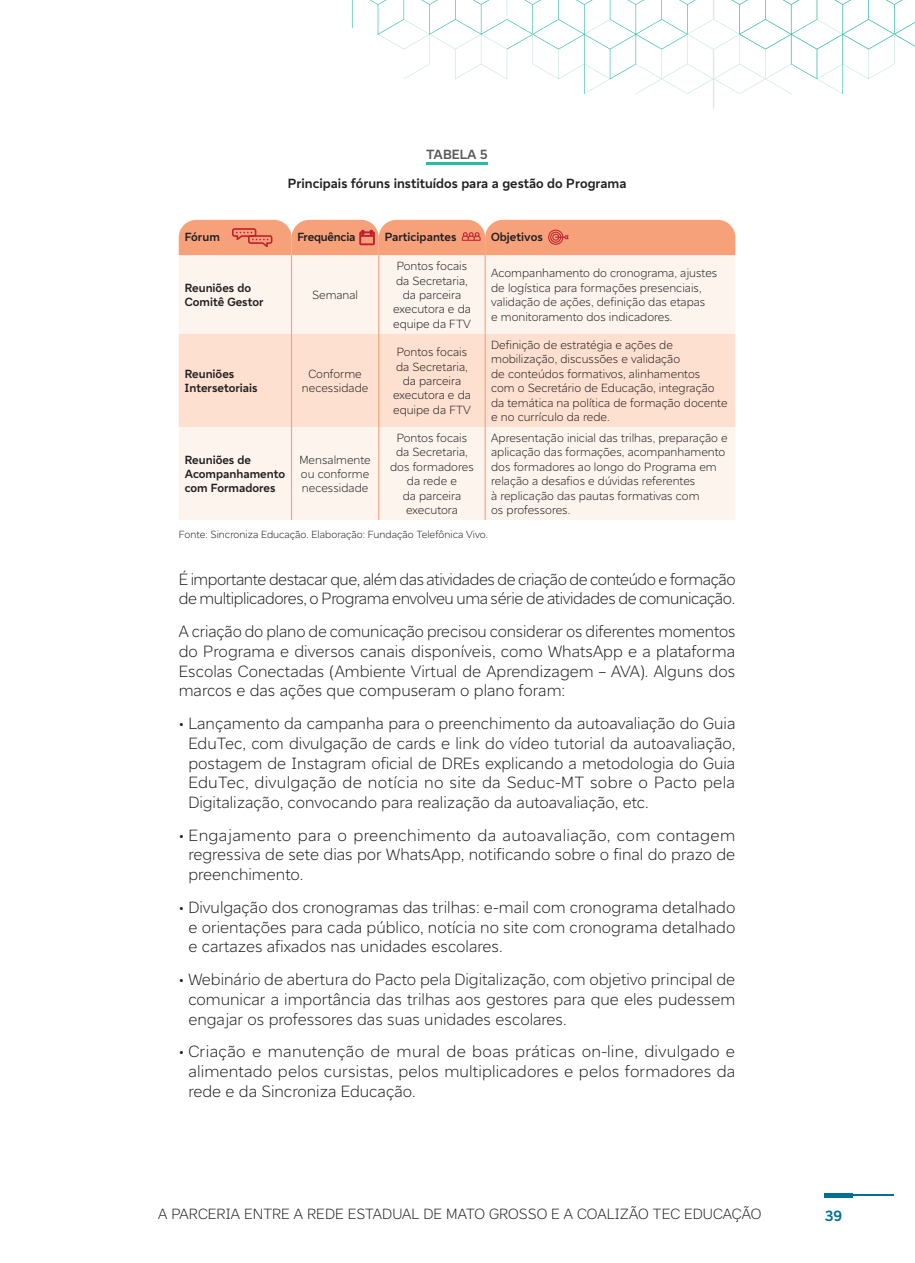
<style>
.page{position:relative;width:915px;height:1263px;background:#fff}
.page>*{position:absolute;margin:0;border:0;box-sizing:border-box;transform-origin:0 0}
.t1{font:300 16.5px/19.8px "Vivo Type";color:#231f20;text-align:justify}
.t2{font:300 16.5px/19.8px "Vivo Type";letter-spacing:-.025em;color:#231f20}
.t3{font:300 15px "Vivo Type";letter-spacing:.005em;color:#231f20}
.t4{font:700 15px "Vivo Type";color:#007092}
.t5{font:700 13.5px "Vivo Type";color:#231f20}
.t6{font:700 13.5px "Vivo Type";letter-spacing:.005em;color:#57585a}
.t7{font:300 12px/14.4px "Vivo Type";color:#231f20;text-align:center}
.t8{font:700 12px/14.4px "Vivo Type";color:#231f20}
.t9{font:700 12px "Vivo Type";letter-spacing:-.02em;color:#231f20}
.t10{font:300 10.5px "Vivo Type";color:#231f20}
</style>
<div class="page">
<hr style="left:824px;top:1194px;width:69px;height:2px;background:#007092">
<hr style="left:824px;top:1193px;width:28px;height:4px;background:#007092">
<svg style="left:352px;top:0;width:562px;height:109px"></svg>
<hr style="left:426px;top:162px;width:62px;height:3px;background:#24bca4">
<div style="left:179px;top:255px;width:556px;height:265px;background:#fdf4ee"></div>
<div style="left:179px;top:334px;width:556px;height:93px;background:#fde0cf"></div>
<hr style="left:291px;top:255px;width:1px;height:79px;background:#f7a17b">
<hr style="left:378px;top:255px;width:1px;height:79px;background:#f7a17b">
<hr style="left:484px;top:255px;width:1px;height:79px;background:#f7a17b">
<hr style="left:291px;top:334px;width:1px;height:93px;background:#f7a17b">
<hr style="left:378px;top:334px;width:1px;height:93px;background:#f7a17b">
<hr style="left:484px;top:334px;width:1px;height:93px;background:#f7a17b">
<hr style="left:291px;top:427px;width:1px;height:93px;background:#f7a17b">
<hr style="left:378px;top:427px;width:1px;height:93px;background:#f7a17b">
<hr style="left:484px;top:427px;width:1px;height:93px;background:#f7a17b">
<svg style="left:179px;top:220px;width:556px;height:35px"></svg>
<p class="t6" style="left:426px;top:145px;width:63px">TABELA 5</p>
<p class="t5" style="left:287px;top:174px;width:340px">Principais fóruns instituídos para a gestão do Programa</p>
<p class="t8" style="left:185px;top:229px;width:37px">Fórum</p>
<p class="t9" style="left:297px;top:229px;width:59px">Frequência</p>
<p class="t8" style="left:384px;top:229px;width:73px">Participantes</p>
<p class="t8" style="left:491px;top:229px;width:53px">Objetivos</p>
<p class="t8" style="left:185px;top:280px;width:80px">Reuniões do<br>Comitê Gestor</p>
<p class="t7" style="left:312px;top:287px;width:47px">Semanal</p>
<p class="t8" style="left:185px;top:366px;width:74px">Reuniões<br>Intersetoriais</p>
<p class="t7" style="left:302px;top:366px;width:68px">Conforme necessidade</p>
<p class="t8" style="left:185px;top:452px;width:102px">Reuniões de<br>Acompanhamento com Formadores</p>
<p class="t7" style="left:299px;top:452px;width:73px;text-align:left">Mensalmente ou conforme necessidade</p>
<p class="t7" style="left:393px;top:259px;width:79px">Pontos focais da Secretaria, da parceira executora e da equipe da FTV</p>
<p class="t7" style="left:491px;top:266px;width:228px;text-align:left">Acompanhamento do cronograma, ajustes de logística para formações presenciais, validação de ações, definição das etapas<br>e monitoramento dos indicadores.</p>
<p class="t7" style="left:393px;top:344px;width:79px">Pontos focais da Secretaria, da parceira executora e da equipe da FTV</p>
<p class="t7" style="left:491px;top:337px;width:238px;text-align:left">Definição de estratégia e ações de mobilização, discussões e validação<br>de conteúdos formativos, alinhamentos<br>com o Secretário de Educação, integração da temática na política de formação docente e no currículo da rede.</p>
<p class="t7" style="left:390px;top:430px;width:85px">Pontos focais da Secretaria, dos formadores da rede e<br>da parceira executora</p>
<p class="t7" style="left:491px;top:430px;width:238px;text-align:left">Apresentação inicial das trilhas, preparação e aplicação das formações, acompanhamento dos formadores ao longo do Programa em relação a desafios e dúvidas referentes<br>à replicação das pautas formativas com<br>os professores.</p>
<p class="t10" style="left:179px;top:528px;width:311px">Fonte: Sincroniza Educação. Elaboração: Fundação Telefônica Vivo.</p>
<p class="t2" style="left:179px;top:568px;width:558px">É importante destacar que, além das atividades de criação de conteúdo e formação de multiplicadores, o Programa envolveu uma série de atividades de comunicação.</p>
<p class="t1" style="left:179px;top:621px;width:558px">A criação do plano de comunicação precisou considerar os diferentes momentos do Programa e diversos canais disponíveis, como WhatsApp e a plataforma Escolas Conectadas (Ambiente Virtual de Aprendizagem – AVA). Alguns dos marcos e das ações que compuseram o plano foram:</p>
<p class="t1" style="left:188px;top:713px;width:548px;text-indent:-10px">• Lançamento da campanha para o preenchimento da autoavaliação do Guia EduTec, com divulgação de cards e link do vídeo tutorial da autoavaliação, postagem de Instagram oficial de DREs explicando a metodologia do Guia EduTec, divulgação de notícia no site da Seduc-MT sobre o Pacto pela Digitalização, convocando para realização da autoavaliação, etc.</p>
<p class="t1" style="left:188px;top:825px;width:548px;text-indent:-10px">• Engajamento para o preenchimento da autoavaliação, com contagem regressiva de sete dias por WhatsApp, notificando sobre o final do prazo de preenchimento.</p>
<p class="t1" style="left:188px;top:897px;width:548px;text-indent:-10px">• Divulgação dos cronogramas das trilhas: e-mail com cronograma detalhado e orientações para cada público, notícia no site com cronograma detalhado e cartazes afixados nas unidades escolares.</p>
<p class="t1" style="left:188px;top:969px;width:548px;text-indent:-10px">• Webinário de abertura do Pacto pela Digitalização, com objetivo principal de comunicar a importância das trilhas aos gestores para que eles pudessem engajar os professores das suas unidades escolares.</p>
<p class="t1" style="left:188px;top:1041px;width:548px;text-indent:-10px">• Criação e manutenção de mural de boas práticas on-line, divulgado e alimentado pelos cursistas, pelos multiplicadores e pelos formadores da rede e da Sincroniza Educação.</p>
<p class="t3" style="left:158px;top:1204px;width:604px">A PARCERIA ENTRE A REDE ESTADUAL DE MATO GROSSO E A COALIZÃO TEC EDUCAÇÃO</p>
<p class="t4" style="left:824px;top:1205px;width:19px">39</p>
</div>
